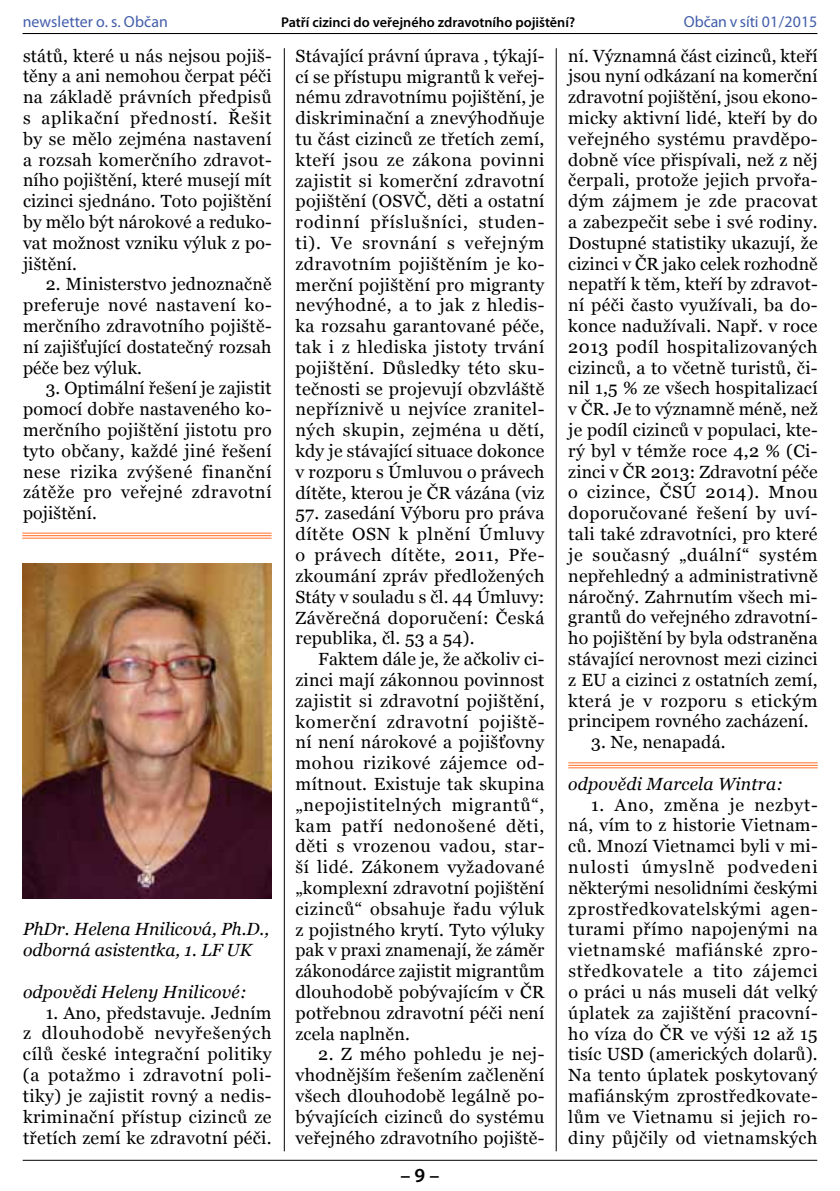
<style>
.page{position:relative;width:840px;height:1191px;background:#fff}
.page>*{position:absolute;margin:0;border:0;box-sizing:border-box;transform-origin:0 0}
.t1{font:600 20px "Myriad Pro";color:#000}
.t2{font:17.6px/20.8px "Georgia";letter-spacing:.015em;color:#000;text-align:justify}
.t3{font:italic 17.6px/20.8px "Georgia";letter-spacing:.01em;color:#000}
.t4{font:16px "Myriad Pro";letter-spacing:.005em;color:#425daa}
.t5{font:600 14.2px "Myriad Pro";color:#000}
</style>
<div class="page">
<hr style="left:23px;top:1159px;width:793px;height:1px;background:#000">
<hr style="left:23px;top:33px;width:793px;height:1px;background:#000">
<hr style="left:283px;top:48px;width:1px;height:1103px;background:#000">
<hr style="left:555px;top:48px;width:1px;height:1103px;background:#000">
<hr style="left:568px;top:762px;width:249px;height:1px;background:#ff702b">
<hr style="left:568px;top:765px;width:249px;height:1px;background:#ff702b">
<hr style="left:568px;top:767px;width:249px;height:1px;background:#ff702b">
<hr style="left:22px;top:532px;width:249px;height:1px;background:#ff702b">
<hr style="left:22px;top:535px;width:249px;height:1px;background:#ff702b">
<hr style="left:22px;top:537px;width:249px;height:1px;background:#ff702b">
<img style="left:22px;top:564px;width:249px;height:334px">
<p class="t4" style="left:23px;top:12px;width:147px">newsletter o. s. Občan</p>
<p class="t5" style="left:281px;top:13px;width:295px">Patří cizinci do veřejného zdravotního pojištění?</p>
<p class="t4" style="left:683px;top:12px;width:135px">Občan v síti 01/2015</p>
<p class="t2" style="left:23px;top:45px;width:250px">států, které u nás nejsou pojiš&shy;těny a ani nemohou čerpat péči na základě právních předpisů s aplikační předností. Řešit by se mělo zejména nastavení a rozsah komerčního zdravot&shy;ního pojištění, které musejí mít cizinci sjednáno. Toto pojištění by mělo být nárokové a reduko&shy;vat možnost vzniku výluk z po&shy;jištění.</p>
<p class="t2" style="left:23px;top:274px;width:250px;text-indent:23px">2. Ministerstvo jednoznačně preferuje nové nastavení ko&shy;merčního zdravotního pojiště&shy;ní zajišťující dostatečný rozsah péče bez výluk.</p>
<p class="t2" style="left:23px;top:378px;width:250px;text-indent:23px">3. Optimální řešení je zajistit pomocí dobře nastaveného ko&shy;merčního pojištění jistotu pro tyto občany, každé jiné řešení nese rizika zvýšené finanční zátěže pro veřejné zdravotní pojištění.</p>
<p class="t2" style="left:568px;top:45px;width:251px">ní. Významná část cizinců, kteří jsou nyní odkázaní na komerční zdravotní pojištění, jsou ekono&shy;micky aktivní lidé, kteří by do veřejného systému pravděpo&shy;dobně více přispívali, než z něj čerpali, protože jejich prvořa&shy;dým zájmem je zde pracovat a zabezpečit sebe i své rodiny.<br>Dostupné statistiky ukazují, že cizinci v ČR jako celek rozhodně nepatří k těm, kteří by zdravot&shy;ní péči často využívali, ba do&shy;konce nadužívali. Např. v roce 2013 podíl hospitalizovaných cizinců, a to včetně turistů, či&shy;nil 1,5 % ze všech hospitalizací v ČR. Je to významně méně, než je podíl cizinců v populaci, kte&shy;rý byl v témže roce 4,2 % (Ci&shy;zinci v ČR 2013: Zdravotní péče o cizince, ČSÚ 2014). Mnou doporučované řešení by uví&shy;tali také zdravotníci, pro které je současný „duální“ systém nepřehledný a administrativně náročný. Zahrnutím všech mi&shy;grantů do veřejného zdravotní&shy;ho pojištění by byla odstraněna stávající nerovnost mezi cizinci z EU a cizinci z ostatních zemí, která je v rozporu s etickým principem rovného zacházení.</p>
<p class="t2" style="left:590px;top:731px;width:136px">3. Ne, nenapadá.</p>
<p class="t3" style="left:568px;top:773px;width:216px">odpovědi Marcela Wintra:</p>
<p class="t2" style="left:568px;top:794px;width:251px;text-indent:23px">1. Ano, změna je nezbyt&shy;ná, vím to z historie Vietnam&shy;ců. Mnozí Vietnamci byli v mi&shy;nulosti úmyslně podvedeni některými nesolidními českými zprostředkovatelskými agen&shy;turami přímo napojenými na vietnamské mafiánské zpro&shy;středkovatele a tito zájemci o práci u nás museli dát velký úplatek za zajištění pracovní&shy;ho víza do ČR ve výši 12 až 15 tisíc USD (amerických dolarů).<br>Na tento úplatek poskytovaný mafiánským zprostředkovate&shy;lům ve Vietnamu si jejich ro&shy;diny půjčily od vietnamských</p>
<p class="t2" style="left:295px;top:45px;width:250px">Stávající právní úprava , týkají&shy;cí se přístupu migrantů k veřej&shy;nému zdravotnímu pojištění, je diskriminační a znevýhodňuje tu část cizinců ze třetích zemí, kteří jsou ze zákona povinni zajistit si komerční zdravotní pojištění (OSVČ, děti a ostatní rodinní příslušníci, studen&shy;ti). Ve srovnání s veřejným zdravotním pojištěním je ko&shy;merční pojištění pro migranty nevýhodné, a to jak z hledis&shy;ka rozsahu garantované péče, tak i z hlediska jistoty trvání pojištění. Důsledky této sku&shy;tečnosti se projevují obzvláště nepříznivě u nejvíce zranitel&shy;ných skupin, zejména u dětí, kdy je stávající situace dokonce v rozporu s Úmluvou o právech dítěte, kterou je ČR vázána (viz</p>
<p class="t2" style="left:295px;top:503px;width:250px">57. zasedání Výboru pro práva dítěte OSN k plnění Úmluvy o právech dítěte, 2011, Pře&shy;zkoumání zpráv předložených Státy v souladu s čl. 44 Úmluvy:<br>Závěrečná doporučení: Česká republika, čl. 53 a 54).</p>
<p class="t2" style="left:295px;top:648px;width:250px;text-indent:23px">Faktem dále je, že ačkoliv ci&shy;zinci mají zákonnou povinnost zajistit si zdravotní pojištění, komerční zdravotní pojiště&shy;ní není nárokové a pojišťovny mohou rizikové zájemce od&shy;mítnout. Existuje tak skupina „nepojistitelných migrantů“, kam patří nedonošené děti, děti s vrozenou vadou, star&shy;ší lidé. Zákonem vyžadované „komplexní zdravotní pojištění cizinců“ obsahuje řadu výluk z pojistného krytí. Tyto výluky pak v praxi znamenají, že záměr zákonodárce zajistit migrantům dlouhodobě pobývajícím v ČR potřebnou zdravotní péči není zcela naplněn.</p>
<p class="t2" style="left:295px;top:1044px;width:250px;text-indent:23px">2. Z mého pohledu je nej&shy;vhodnějším řešením začlenění všech dlouhodobě legálně po&shy;bývajících cizinců do systému veřejného zdravotního pojiště-</p>
<p class="t3" style="left:23px;top:919px;width:247px">PhDr. Helena Hnilicová, Ph.D., odborná asistentka, 1. LF UK</p>
<p class="t3" style="left:23px;top:981px;width:225px">odpovědi Heleny Hnilicové:</p>
<p class="t2" style="left:23px;top:1002px;width:250px;text-indent:23px">1. Ano, představuje. Jedním z dlouhodobě nevyřešených cílů české integrační politiky (a potažmo i zdravotní poli&shy;tiky) je zajistit rovný a nedis&shy;kriminační přístup cizinců ze třetích zemí ke zdravotní péči.</p>
<p class="t1" style="left:400px;top:1162px;width:40px">– 9 –</p>
</div>
